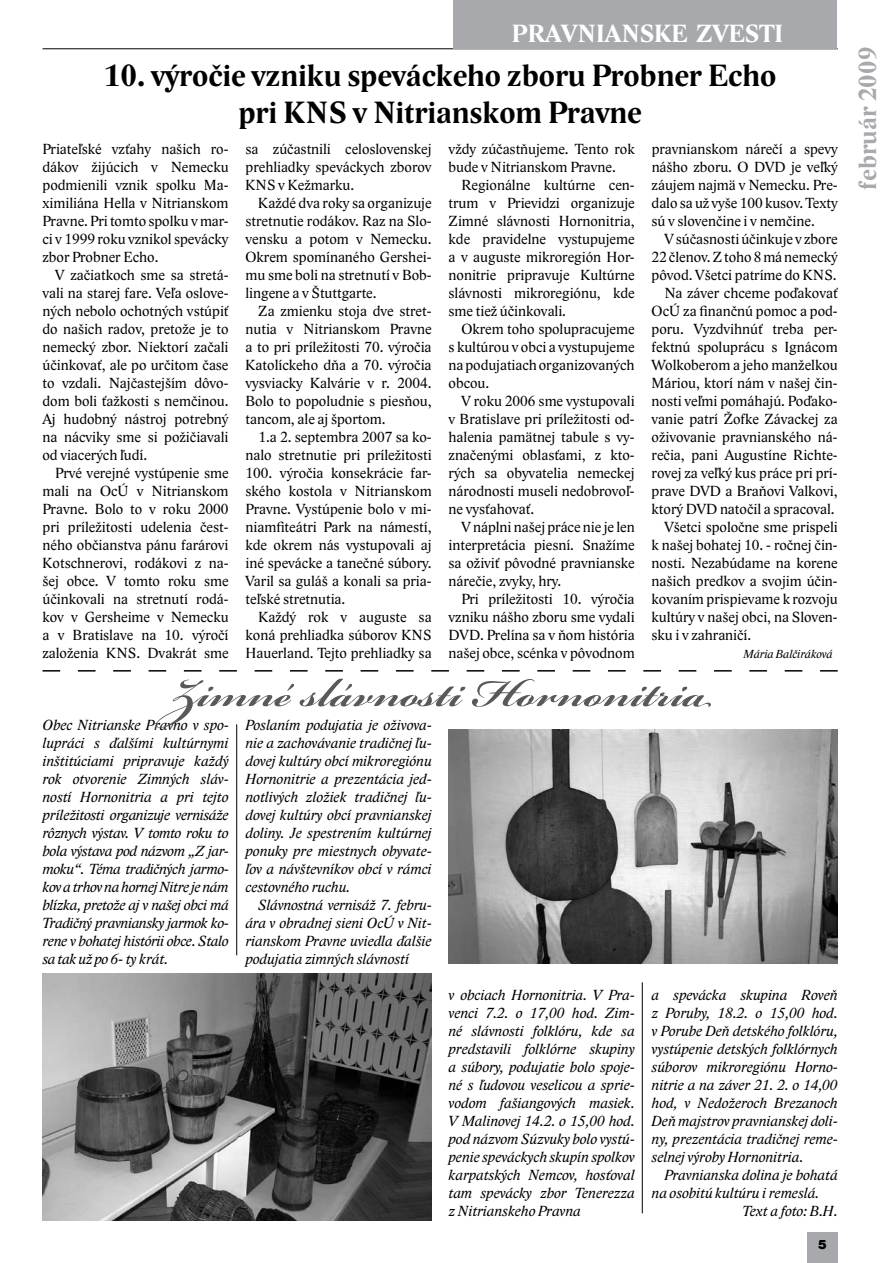
<style>
.page{position:relative;width:893px;height:1263px;background:#fff}
.page>*{position:absolute;margin:0;border:0;box-sizing:border-box;transform-origin:0 0}
.t1{font:700 61.5px "Bickham Script Pro";color:#58595b}
.t2{font:700 31.5px/37.8px "Lido STF";color:#000;text-align:center}
.t3{font:700 25.5px "Lido STF";letter-spacing:-.02em;color:#fff}
.t4{font:700 25.5px "Lido STF";letter-spacing:.01em;color:#a7a9ac}
.t5{font:15px/18px "Lido STF";color:#000;text-align:justify}
.t6{font:italic 15px/18px "Lido STF";color:#000;text-align:justify}
.t7{font:13.5px "Nimbus Sans DOT Blac";color:#000}
.t8{font:italic 12px "Lido STF";color:#000}
</style>
<div class="page">
<hr style="left:43px;top:48px;width:795px;height:1px;background:#000">
<img style="left:43px;top:973px;width:389px;height:248px">
<img style="left:449px;top:730px;width:389px;height:234px">
<hr style="left:236px;top:724px;width:1px;height:231px;background:#000">
<hr style="left:642px;top:982px;width:1px;height:231px;background:#000">
<svg style="left:43px;top:670px;width:795px;height:1px"></svg>
<div style="left:807px;top:1232px;width:31px;height:31px;background:#a7a9ac"></div>
<div style="left:454px;top:0;width:383px;height:48px;background:#a7a9ac"></div>
<h3 class="t3" style="left:512px;top:20px;width:273px">PRAVNIANSKE ZVESTI</h3>
<h2 class="t2" style="left:104px;top:57px;width:674px">10. výročie vzniku speváckeho zboru Probner Echo pri KNS v Nitrianskom Pravne</h2>
<p class="t5" style="left:42px;top:140px;width:188px">Priateľské vzťahy našich ro&shy;dákov žijúcich v Nemecku podmienili vznik spolku Ma&shy;ximiliána Hella v Nitrianskom Pravne. Pri tomto spolku vmar&shy;ci v 1999 roku vznikol spevácky zbor Probner Echo.</p>
<p class="t5" style="left:42px;top:266px;width:188px;text-indent:13px">V začiatkoch sme sa stretá&shy;vali na starej fare. Veľa oslove&shy;ných nebolo ochotných vstúpiť do našich radov, pretože je to nemecký zbor. Niektorí začali účinkovať, ale po určitom čase to vzdali. Najčastejším dôvo&shy;dom boli ťažkosti s nemčinou.<br>Aj hudobný nástroj potrebný na nácviky sme si požičiavali od viacerých ľudí.</p>
<p class="t5" style="left:43px;top:464px;width:188px;text-indent:13px">Prvé verejné vystúpenie sme mali na OcÚ v Nitrianskom Pravne. Bolo to v roku 2000 pri príležitosti udelenia čest&shy;ného občianstva pánu farárovi Kotschnerovi, rodákovi z na&shy;šej obce. V tomto roku sme účinkovali na stretnutí rodá&shy;kov v Gersheime v Nemecku a v Bratislave na 10. výročí založenia KNS. Dvakrát sme</p>
<p class="t5" style="left:246px;top:140px;width:188px">sa zúčastnili celoslovenskej prehliadky speváckych zborov KNS v Kežmarku.</p>
<p class="t5" style="left:246px;top:194px;width:188px;text-indent:13px">Každé dva roky sa organizuje stretnutie rodákov. Raz na Slo&shy;vensku a potom v Nemecku.<br>Okrem spomínaného Gershei&shy;mu sme boli na stretnutí v Bob&shy;lingene a v Štuttgarte.</p>
<p class="t5" style="left:246px;top:302px;width:188px;text-indent:13px">Za zmienku stoja dve stret&shy;nutia v Nitrianskom Pravne a to pri príležitosti 70. výročia Katolíckeho dňa a 70. výročia vysviacky Kalvárie v r. 2004.<br>Bolo to popoludnie s piesňou, tancom, ale aj športom.</p>
<p class="t5" style="left:246px;top:428px;width:188px;text-indent:13px">1.a 2. septembra 2007 sa ko&shy;nalo stretnutie pri príležitosti 100. výročia konsekrácie far&shy;ského kostola v Nitrianskom Pravne. Vystúpenie bolo v mi&shy;niamfiteátri Park na námestí, kde okrem nás vystupovali aj iné spevácke a tanečné súbory.<br>Varil sa guláš a konali sa pria&shy;teľské stretnutia.</p>
<p class="t5" style="left:246px;top:608px;width:188px;text-indent:13px">Každý rok v auguste sa koná prehliadka súborov KNS Hauerland. Tejto prehliadky sa</p>
<p class="t5" style="left:449px;top:140px;width:188px">vždy zúčastňujeme. Tento rok bude v Nitrianskom Pravne.</p>
<p class="t5" style="left:449px;top:176px;width:188px;text-indent:13px">Regionálne kultúrne cen&shy;trum v Prievidzi organizuje Zimné slávnosti Hornonitria, kde pravidelne vystupujeme a v auguste mikroregión Hor&shy;nonitrie pripravuje Kultúrne slávnosti mikroregiónu, kde sme tiež účinkovali.</p>
<p class="t5" style="left:449px;top:320px;width:188px;text-indent:13px">Okrem toho spolupracujeme s kultúrou v obci a vystupujeme na podujatiach organizovaných obcou.</p>
<p class="t5" style="left:449px;top:392px;width:188px;text-indent:13px">V roku 2006 sme vystupovali v Bratislave pri príležitosti od&shy;halenia pamätnej tabule s vy&shy;značenými oblasťami, z kto&shy;rých sa obyvatelia nemeckej národnosti museli nedobrovoľ&shy;ne vysťahovať.</p>
<p class="t5" style="left:449px;top:518px;width:188px;text-indent:13px">Vnáplni našej práce nie je len interpretácia piesní. Snažíme sa oživiť pôvodné pravnianske nárečie, zvyky, hry.</p>
<p class="t5" style="left:449px;top:590px;width:188px;text-indent:13px">Pri príležitosti 10. výročia vzniku nášho zboru sme vydali DVD. Prelína sa v ňom história našej obce, scénka v pôvodnom</p>
<p class="t5" style="left:652px;top:140px;width:188px">pravnianskom nárečí a spevy nášho zboru. O DVD je veľký záujem najmä v Nemecku. Pre&shy;dalo sa už vyše 100 kusov. Texty sú v slovenčine i v nemčine.</p>
<p class="t5" style="left:664px;top:230px;width:175px">Vsúčasnosti účinkuje v zbore</p>
<p class="t5" style="left:652px;top:248px;width:188px">22 členov. Ztoho 8 má nemecký</p>
<p class="t5" style="left:652px;top:266px;width:186px">pôvod. Všetci patríme do KNS.</p>
<p class="t5" style="left:664px;top:284px;width:175px">Na záver chceme poďakovať</p>
<p class="t5" style="left:652px;top:302px;width:188px">OcÚ za finančnú pomoc a pod-</p>
<p class="t5" style="left:652px;top:320px;width:188px">poru. Vyzdvihnúť treba per-</p>
<p class="t5" style="left:652px;top:338px;width:188px">fektnú spoluprácu s Ignácom</p>
<p class="t5" style="left:652px;top:356px;width:188px">Wolkoberom a jeho manželkou</p>
<p class="t5" style="left:652px;top:374px;width:188px">Máriou, ktorí nám v našej čin-</p>
<p class="t5" style="left:652px;top:392px;width:188px">nosti veľmi pomáhajú. Poďako-</p>
<p class="t5" style="left:652px;top:410px;width:188px">vanie patrí Žofke Závackej za</p>
<p class="t5" style="left:652px;top:428px;width:188px">oživovanie pravnianského ná-</p>
<p class="t5" style="left:652px;top:446px;width:188px">rečia, pani Augustíne Richte-</p>
<p class="t5" style="left:652px;top:464px;width:188px">rovej za veľký kus práce pri prí-</p>
<p class="t5" style="left:652px;top:482px;width:188px">prave DVD a Braňovi Valkovi,</p>
<p class="t5" style="left:652px;top:500px;width:185px">ktorý DVD natočil a spracoval.</p>
<p class="t5" style="left:664px;top:518px;width:175px">Všetci spoločne sme prispeli</p>
<p class="t5" style="left:652px;top:536px;width:188px">k našej bohatej 10. - ročnej čin-</p>
<p class="t5" style="left:652px;top:554px;width:188px">nosti. Nezabúdame na korene</p>
<p class="t5" style="left:652px;top:572px;width:188px">našich predkov a svojim účin-</p>
<p class="t5" style="left:652px;top:590px;width:188px">kovaním prispievame k rozvoju</p>
<p class="t5" style="left:652px;top:608px;width:187px">kultúry v našej obci, na Sloven-</p>
<p class="t5" style="left:652px;top:626px;width:101px">sku i v zahraničí.</p>
<p class="t8" style="left:743px;top:648px;width:91px">Mária Balčiráková</p>
<h1 class="t1" style="left:167px;top:649px;width:547px">Zimné slávnosti Hornonitria</h1>
<p class="t6" style="left:43px;top:716px;width:188px">Obec Nitrianske Pravno v spo&shy;lupráci s ďalšími kultúrnymi inštitúciami pripravuje každý rok otvorenie Zimných sláv&shy;ností Hornonitria a pri tejto príležitosti organizuje vernisáže rôznych výstav. V tomto roku to bola výstava pod názvom „Z jar&shy;moku“. Téma tradičných jarmo&shy;kov atrhov na hornej Nitre je nám blízka, pretože aj v našej obci má Tradičný pravniansky jarmok ko&shy;rene v bohatej histórii obce. Stalo sa tak už po 6- ty krát.</p>
<p class="t6" style="left:246px;top:716px;width:188px">Poslaním podujatia je oživova&shy;nie a zachovávanie tradičnej ľu&shy;dovej kultúry obcí mikroregiónu Hornonitrie a prezentácia jed&shy;notlivých zložiek tradičnej ľu&shy;dovej kultúry obcí pravnianskej doliny. Je spestrením kultúrnej ponuky pre miestnych obyvate&shy;ľov a návštevníkov obcí v rámci cestovného ruchu.</p>
<p class="t6" style="left:245px;top:896px;width:188px;text-indent:13px">Slávnostná vernisáž 7. febru&shy;ára v obradnej sieni OcÚ v Nit&shy;rianskom Pravne uviedla ďalšie podujatia zimných slávností</p>
<p class="t6" style="left:449px;top:986px;width:188px">v obciach Hornonitria. V Pra&shy;venci 7.2. o 17,00 hod. Zim&shy;né slávnosti folklóru, kde sa predstavili folklórne skupiny a súbory, podujatie bolo spoje&shy;né s ľudovou veselicou a sprie&shy;vodom fašiangových masiek.<br>V Malinovej 14.2. o 15,00 hod. pod názvom Súzvuky bolo vystú&shy;penie speváckych skupín spolkov karpatských Nemcov, hosťoval tam spevácky zbor Tenerezza z Nitrianskeho Pravna</p>
<p class="t6" style="left:652px;top:986px;width:188px">a spevácka skupina Roveň z Poruby, 18.2. o 15,00 hod. v Porube Deň detského folklóru, vystúpenie detských folklórnych súborov mikroregiónu Horno&shy;nitrie a na záver 21. 2. o 14,00 hod, v Nedožeroch Brezanoch Deň majstrov pravnianskej doli&shy;ny, prezentácia tradičnej reme&shy;selnej výroby Hornonitria.</p>
<p class="t6" style="left:664px;top:1166px;width:175px">Pravnianska dolina je bohatá</p>
<p class="t6" style="left:652px;top:1184px;width:169px">na osobitú kultúru i remeslá.</p>
<p class="t6" style="left:743px;top:1202px;width:97px">Text a foto: B.H.</p>
<p class="t7" style="left:818px;top:1236px;width:11px">5</p>
<h3 class="t4" style="left:854px;top:190px;width:144px;rotate:-90deg">február 2009</h3>
</div>
